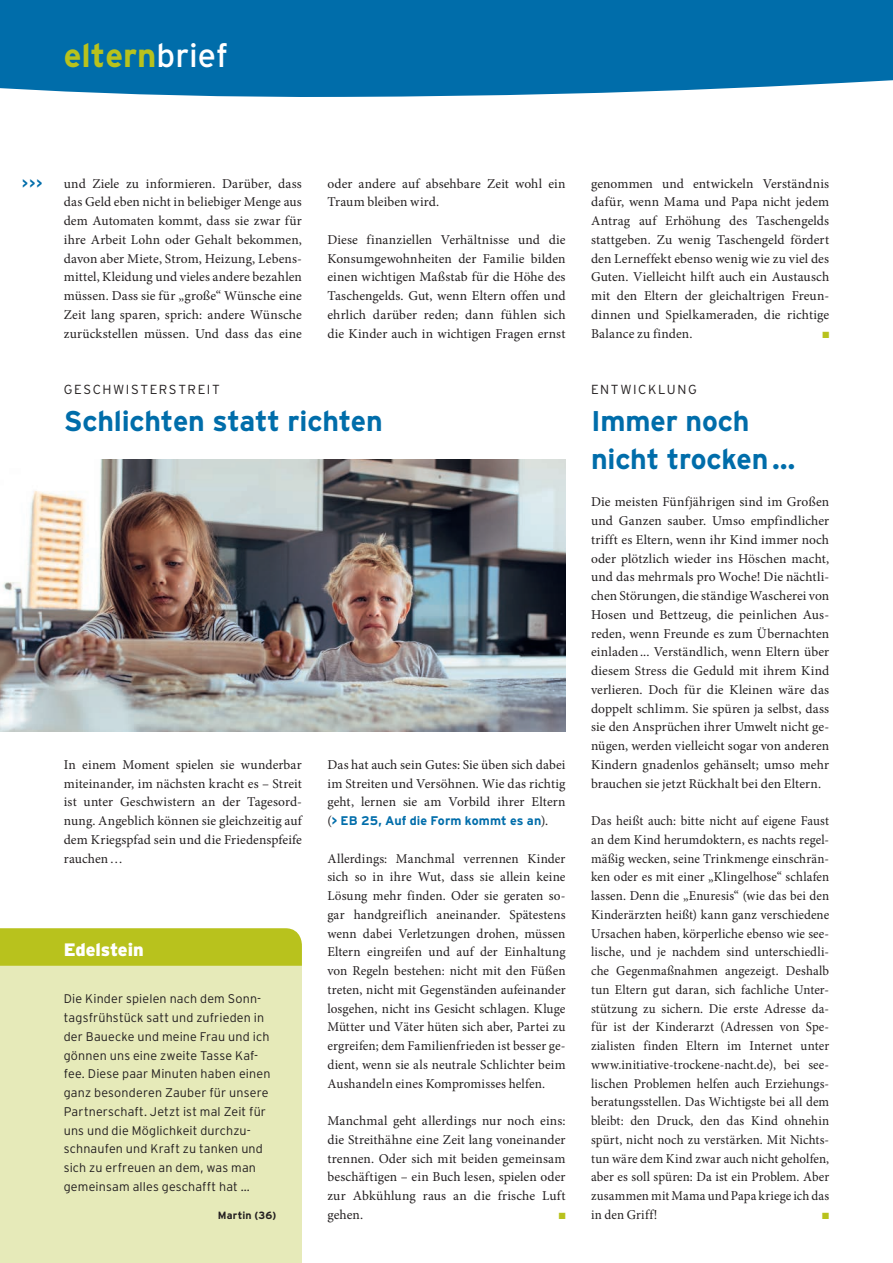
<style>
.page{position:relative;width:893px;height:1263px;background:#fff}
.page>*{position:absolute;margin:0;border:0;box-sizing:border-box;transform-origin:0 0}
.t1{font:700 33px "Interstate";color:#b8c21d}
.t2{font:700 28.5px/37.5px "Interstate";letter-spacing:-.01em;color:#006daa}
.t3{font:900 18px "Interstate";color:#fff}
.t4{font:13.5px/18.8px "Minion Pro";letter-spacing:.005em;color:#231f20;text-align:justify}
.t5{font:13.5px/18.8px "Minion Pro";letter-spacing:.005em;color:#231f20;text-align:justify;scale:.96 1}
.t6{font:700 13.5px "Interstate";color:#006daa}
.t7{font:300 13.2px "Interstate";letter-spacing:.12em;color:#231f20}
.t8{font:300 12.6px/18.8px "Interstate";letter-spacing:.01em;color:#231f20}
.t9{font:700 12.6px "Interstate";letter-spacing:.01em;color:#006daa}
.t10{font:700 10.5px "Interstate";letter-spacing:.02em;color:#231f20}
.t11{font:9px "Zapf Dingbats ITC";color:#b8c21d}
.s1{font-weight:400;color:#fff}
.s2{font-family:"Minion Pro";font-weight:400;font-size:13.5px;color:#231f20}
</style>
<div class="page">
<div style="left:0;top:0;width:893px;height:97px;background:#006daa"></div>
<div style="left:0;top:947px;width:302px;height:316px;background:#e6eab9"></div>
<div style="left:0;top:928px;width:302px;height:38px;background:#b8c21d"></div>
<img style="left:0;top:459px;width:566px;height:272px">
<h1 class="t1" style="left:64px;top:37px;width:166px">eltern<span class="s1">brief</span></h1>
<p class="t6" style="left:22px;top:176px;width:22px">&gt;&gt;&gt;</p>
<p class="t4" style="left:64px;top:174px;width:240px">und Ziele zu informieren. Darüber, dass das Geld eben nicht in beliebiger Menge aus dem Automaten kommt, dass sie zwar für ihre Arbeit Lohn oder Gehalt bekommen, davon aber Miete, Strom, Heizung, Lebens&shy;mittel, Kleidung und vieles andere bezahlen müssen. Dass sie für „große“ Wünsche eine Zeit lang sparen, sprich: andere Wünsche zurückstellen müssen. Und dass das eine</p>
<p class="t4" style="left:327px;top:174px;width:240px">oder andere auf absehbare Zeit wohl ein<br>Traum bleiben wird.</p>
<p class="t4" style="left:327px;top:230px;width:240px">Diese finanziellen Verhältnisse und die Konsumgewohnheiten der Familie bilden einen wichtigen Maßstab für die Höhe des Taschengelds. Gut, wenn Eltern offen und ehrlich darüber reden; dann fühlen sich die Kinder auch in wichtigen Fragen ernst</p>
<p class="t7" style="left:64px;top:382px;width:157px">GESCHWISTERSTREIT</p>
<h2 class="t2" style="left:64px;top:402px;width:320px">Schlichten statt richten</h2>
<p class="t4" style="left:64px;top:755px;width:240px">In einem Moment spielen sie wunderbar miteinander, im nächsten kracht es – Streit ist unter Geschwistern an der Tagesord&shy;nung. Angeblich können sie gleichzeitig auf dem Kriegspfad sein und die Friedenspfeife rauchen…</p>
<p class="t4" style="left:327px;top:755px;width:240px">Das hat auch sein Gutes: Sie üben sich dabei im Streiten und Versöhnen. Wie das richtig geht, lernen sie am Vorbild ihrer Eltern</p>
<p class="t9" style="left:327px;top:814px;width:222px"><span class="s2">(</span>&gt; EB 25, Auf die Form kommt es an<span class="s2">).</span></p>
<p class="t4" style="left:327px;top:849px;width:240px">Allerdings: Manchmal verrennen Kinder sich so in ihre Wut, dass sie allein keine Lösung mehr finden. Oder sie geraten so&shy;gar handgreiflich aneinander. Spätestens wenn dabei Verletzungen drohen, müssen Eltern eingreifen und auf der Einhaltung von Regeln bestehen: nicht mit den Füßen treten, nicht mit Gegenständen aufeinander losgehen, nicht ins Gesicht schlagen. Kluge Mütter und Väter hüten sich aber, Partei zu ergreifen; dem Familienfrieden ist besser ge&shy;dient, wenn sie als neutrale Schlichter beim Aushandeln eines Kompromisses helfen.</p>
<p class="t4" style="left:327px;top:1111px;width:240px">Manchmal geht allerdings nur noch eins: die Streithähne eine Zeit lang voneinander trennen. Oder sich mit beiden gemeinsam beschäftigen – ein Buch lesen, spielen oder zur Abkühlung raus an die frische Luft gehen.</p>
<h3 class="t3" style="left:64px;top:940px;width:81px">Edelstein</h3>
<p class="t8" style="left:64px;top:989px;width:208px">Die Kinder spielen nach dem Sonn&shy;tagsfrühstück satt und zufrieden in der Bauecke und meine Frau und ich gönnen uns eine zweite Tasse Kaf&shy;fee. Diese paar Minuten haben einen ganz besonderen Zauber für unsere Partnerschaft. Jetzt ist mal Zeit für uns und die Möglichkeit durchzu&shy;schnaufen und Kraft zu tanken und sich zu erfreuen an dem, was man gemeinsam alles geschafft hat …</p>
<p class="t10" style="left:218px;top:1209px;width:60px">Martin (36)</p>
<p class="t11" style="left:559px;top:1211px;width:8px">■</p>
<p class="t4" style="left:591px;top:174px;width:240px">genommen und entwickeln Verständnis dafür, wenn Mama und Papa nicht jedem Antrag auf Erhöhung des Taschengelds stattgeben. Zu wenig Taschengeld fördert den Lerneffekt ebenso wenig wie zu viel des Guten. Vielleicht hilft auch ein Austausch mit den Eltern der gleichaltrigen Freun&shy;dinnen und Spielkameraden, die richtige Balance zu finden.</p>
<p class="t11" style="left:822px;top:330px;width:8px">■</p>
<p class="t7" style="left:591px;top:382px;width:107px">ENTWICKLUNG</p>
<h2 class="t2" style="left:591px;top:402px;width:206px">Immer noch nicht trocken…</h2>
<p class="t4" style="left:591px;top:493px;width:240px">Die meisten Fünfjährigen sind im Großen und Ganzen sauber. Umso empfindlicher trifft es Eltern, wenn ihr Kind immer noch oder plötzlich wieder ins Höschen macht, und das mehrmals pro Woche! Die nächtli&shy;chen Störungen, die ständige Wascherei von Hosen und Bettzeug, die peinlichen Aus&shy;reden, wenn Freunde es zum Übernachten einladen... Verständlich, wenn Eltern über diesem Stress die Geduld mit ihrem Kind verlieren. Doch für die Kleinen wäre das doppelt schlimm. Sie spüren ja selbst, dass sie den Ansprüchen ihrer Umwelt nicht ge&shy;nügen, werden vielleicht sogar von anderen Kindern gnadenlos gehänselt; umso mehr brauchen sie jetzt Rückhalt bei den Eltern.</p>
<p class="t5" style="left:591px;top:811px;width:250px">Das heißt auch: bitte nicht auf eigene Faust an dem Kind herumdoktern, es nachts regel&shy;mäßig wecken, seine Trinkmenge einschrän&shy;ken oder es mit einer „Klingelhose“ schlafen lassen. Denn die „Enuresis“ (wie das bei den Kinderärzten heißt) kann ganz verschiedene Ursachen haben, körperliche ebenso wie see&shy;lische, und je nachdem sind unterschiedli&shy;che Gegenmaßnahmen angezeigt. Deshalb tun Eltern gut daran, sich fachliche Unter&shy;stützung zu sichern. Die erste Adresse da&shy;für ist der Kinderarzt (Adressen von Spe&shy;zialisten finden Eltern im Internet unter www.initiative-trockene-nacht.de), bei see&shy;lischen Problemen helfen auch Erziehungs&shy;beratungsstellen. Das Wichtigste bei all dem bleibt: den Druck, den das Kind ohnehin spürt, nicht noch zu verstärken. Mit Nichts&shy;tun wäre dem Kind zwar auch nicht geholfen, aber es soll spüren: Da ist ein Problem. Aber zusammen mit Mama und Papa kriege ich das in den Griff!</p>
<p class="t11" style="left:822px;top:1211px;width:8px">■</p>
</div>
